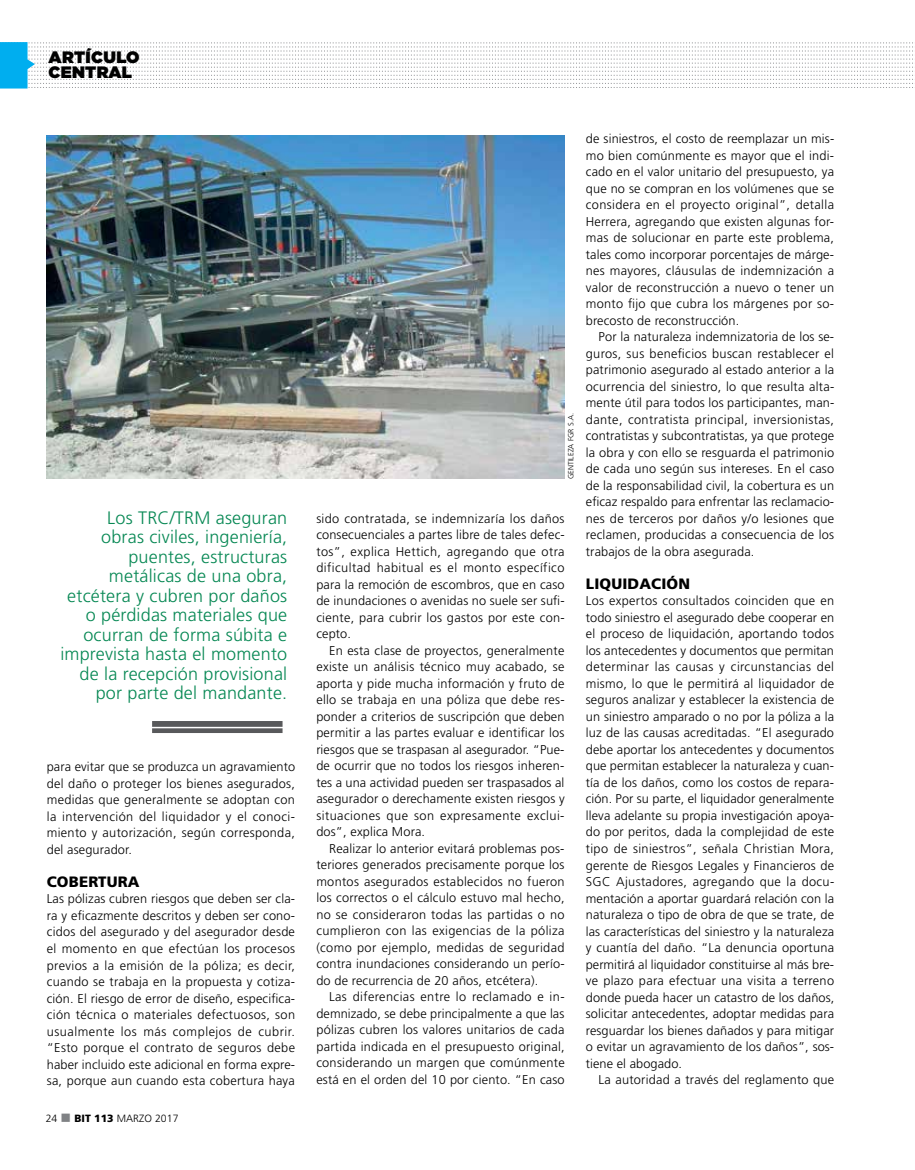
<style>
.page{position:relative;width:915px;height:1170px;background:#fff}
.page>*{position:absolute;margin:0;border:0;box-sizing:border-box;transform-origin:0 0}
.t1{font:300 18px/19.5px "Frutiger";letter-spacing:.01em;color:#078854;text-align:right}
.t2{font:900 16.5px/15px "Gotham";letter-spacing:.02em;color:#000}
.t3{font:900 15px "Frutiger";letter-spacing:.01em;color:#000}
.t4{font:300 12.75px/16.5px "Frutiger";letter-spacing:.015em;color:#000;text-align:justify}
.t5{font:300 10.5px "Frutiger";letter-spacing:.005em;color:#000}
.t6{font:300 7.5px "Frutiger";letter-spacing:.005em;color:#000}
.s1{color:#808285}
.s2{font-weight:900}
</style>
<div class="page">
<svg style="left:0;top:42px;width:913px;height:46px"></svg>
<div style="left:152px;top:721px;width:130px;height:12px;background:#58595b"></div>
<hr style="left:144px;top:726px;width:140px;height:2px;background:#fff">
<img style="left:47px;top:135px;width:517px;height:343px">
<p class="t2" style="left:48px;top:49px;width:92px">ARTÍCULO<br>CENTRAL</p>
<h1 class="t1" style="left:107px;top:507px;width:80px">Los TRC/TRM</h1>
<p class="t1" style="left:60px;top:507px;width:228px">aseguran<br>obras civiles, ingeniería, puentes, estructuras metálicas de una obra, etcétera y cubren por daños o pérdidas materiales que ocurran de forma súbita e imprevista hasta el momento de la recepción provisional por parte del mandante.</p>
<p class="t4" style="left:47px;top:758px;width:250px">para evitar que se produzca un agravamiento del daño o proteger los bienes asegurados, medidas que generalmente se adoptan con la intervención del liquidador y el conoci&shy;miento y autorización, según corresponda, del asegurador.</p>
<p class="t3" style="left:47px;top:872px;width:94px">COBERTURA</p>
<p class="t4" style="left:47px;top:890px;width:250px">Las pólizas cubren riesgos que deben ser cla&shy;ra y eficazmente descritos y deben ser cono&shy;cidos del asegurado y del asegurador desde el momento en que efectúan los procesos previos a la emisión de la póliza; es decir, cuando se trabaja en la propuesta y cotiza&shy;ción. El riesgo de error de diseño, especifica&shy;ción técnica o materiales defectuosos, son usualmente los más complejos de cubrir. “Esto porque el contrato de seguros debe haber incluido este adicional en forma expre&shy;sa, porque aun cuando esta cobertura haya</p>
<p class="t5" style="left:46px;top:1111px;width:134px">24 <span class="s1">■</span> <span class="s2">BIT 113</span> marzo 2017</p>
<p class="t6" style="left:566px;top:479px;width:68px;rotate:-90deg">Gentileza FGR S.A.</p>
<p class="t4" style="left:316px;top:510px;width:250px">sido contratada, se indemnizaría los daños consecuenciales a partes libre de tales defec&shy;tos”, explica Hettich, agregando que otra dificultad habitual es el monto específico para la remoción de escombros, que en caso de inundaciones o avenidas no suele ser sufi&shy;ciente, para cubrir los gastos por este con&shy;cepto.</p>
<p class="t4" style="left:316px;top:642px;width:250px;text-indent:13px">En esta clase de proyectos, generalmente existe un análisis técnico muy acabado, se aporta y pide mucha información y fruto de ello se trabaja en una póliza que debe res&shy;ponder a criterios de suscripción que deben permitir a las partes evaluar e identificar los riesgos que se traspasan al asegurador. “Pue&shy;de ocurrir que no todos los riesgos inheren&shy;tes a una actividad pueden ser traspasados al asegurador o derechamente existen riesgos y situaciones que son expresamente exclui&shy;dos”, explica Mora.</p>
<p class="t4" style="left:316px;top:840px;width:250px;text-indent:13px">Realizar lo anterior evitará problemas pos&shy;teriores generados precisamente porque los montos asegurados establecidos no fueron los correctos o el cálculo estuvo mal hecho, no se consideraron todas las partidas o no cumplieron con las exigencias de la póliza (como por ejemplo, medidas de seguridad contra inundaciones considerando un perío&shy;do de recurrencia de 20 años, etcétera).</p>
<p class="t4" style="left:316px;top:988px;width:250px;text-indent:13px">Las diferencias entre lo reclamado e in&shy;demnizado, se debe principalmente a que las pólizas cubren los valores unitarios de cada partida indicada en el presupuesto original, considerando un margen que comúnmente está en el orden del 10 por ciento. “En caso</p>
<p class="t4" style="left:585px;top:130px;width:250px">de siniestros, el costo de reemplazar un mis&shy;mo bien comúnmente es mayor que el indi&shy;cado en el valor unitario del presupuesto, ya que no se compran en los volúmenes que se considera en el proyecto original”, detalla Herrera, agregando que existen algunas for&shy;mas de solucionar en parte este problema, tales como incorporar porcentajes de márge&shy;nes mayores, cláusulas de indemnización a valor de reconstrucción a nuevo o tener un monto fijo que cubra los márgenes por so&shy;brecosto de reconstrucción.</p>
<p class="t4" style="left:585px;top:328px;width:250px;text-indent:13px">Por la naturaleza indemnizatoria de los se&shy;guros, sus beneficios buscan restablecer el patrimonio asegurado al estado anterior a la ocurrencia del siniestro, lo que resulta alta&shy;mente útil para todos los participantes, man&shy;dante, contratista principal, inversionistas, contratistas y subcontratistas, ya que protege la obra y con ello se resguarda el patrimonio de cada uno según sus intereses. En el caso de la responsabilidad civil, la cobertura es un eficaz respaldo para enfrentar las reclamacio&shy;nes de terceros por daños y/o lesiones que reclamen, producidas a consecuencia de los trabajos de la obra asegurada.</p>
<p class="t3" style="left:585px;top:574px;width:106px">LIQUIDACIÓN</p>
<p class="t4" style="left:585px;top:592px;width:250px">Los expertos consultados coinciden que en todo siniestro el asegurado debe cooperar en el proceso de liquidación, aportando todos los antecedentes y documentos que permitan determinar las causas y circunstancias del mismo, lo que le permitirá al liquidador de seguros analizar y establecer la existencia de un siniestro amparado o no por la póliza a la luz de las causas acreditadas. “El asegurado debe aportar los antecedentes y documentos que permitan establecer la naturaleza y cuan&shy;tía de los daños, como los costos de repara&shy;ción. Por su parte, el liquidador generalmente lleva adelante su propia investigación apoya&shy;do por peritos, dada la complejidad de este tipo de siniestros”, señala Christian Mora, gerente de Riesgos Legales y Financieros de SGC Ajustadores, agregando que la docu&shy;mentación a aportar guardará relación con la naturaleza o tipo de obra de que se trate, de las características del siniestro y la naturaleza y cuantía del daño. “La denuncia oportuna permitirá al liquidador constituirse al más bre&shy;ve plazo para efectuar una visita a terreno donde pueda hacer un catastro de los daños, solicitar antecedentes, adoptar medidas para resguardar los bienes dañados y para mitigar o evitar un agravamiento de los daños”, sos&shy;tiene el abogado.</p>
<p class="t4" style="left:598px;top:1071px;width:237px">La autoridad a través del reglamento que</p>
</div>
